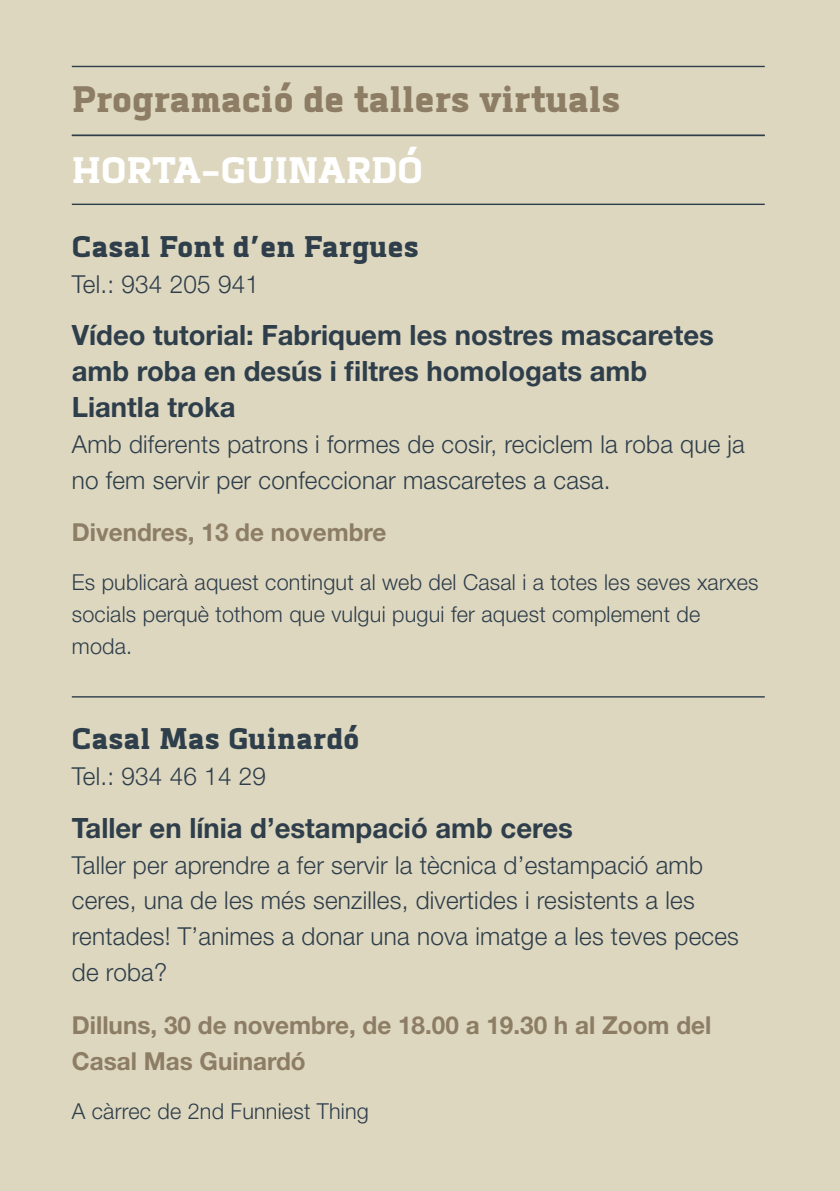
<style>
.page{position:relative;width:840px;height:1191px;background:#fff}
.page>*{position:absolute;margin:0;border:0;box-sizing:border-box;transform-origin:0 0}
.t1{font:900 46.8px "Abula";color:#8d7d65}
.t2{font:900 46.8px "Abula";color:#fff}
.t3{font:900 38px "Abula";letter-spacing:.01em;color:#2f3e4b}
.t4{font:700 28px/35.8px "Helvetica Neue";color:#2f3e4b}
.t5{font:300 24.8px/35.8px "Helvetica Neue";letter-spacing:.01em;color:#2f3e4b}
.t6{font:700 24.8px/35.8px "Helvetica Neue";color:#8d7d65}
.t7{font:300 22px/32px "Helvetica Neue";letter-spacing:.01em;color:#2f3e4b}
</style>
<div class="page">
<div style="left:0;top:0;width:839px;height:1191px;background:#ddd7bf"></div>
<hr style="left:72px;top:66px;width:692px;height:1px;background:#2f3e4b">
<hr style="left:72px;top:135px;width:692px;height:1px;background:#2f3e4b">
<hr style="left:72px;top:204px;width:692px;height:1px;background:#2f3e4b">
<hr style="left:72px;top:696px;width:692px;height:1px;background:#2f3e4b">
<h1 class="t1" style="left:72px;top:73px;width:549px">Programació de tallers virtuals</h1>
<h1 class="t2" style="left:72px;top:144px;width:352px">HORTA-GUINARDÓ</h1>
<h2 class="t3" style="left:72px;top:225px;width:348px">Casal Font d’en Fargues</h2>
<p class="t5" style="left:72px;top:265px;width:189px">Tel.: 934 205 941</p>
<p class="t4" style="left:72px;top:317px;width:643px">Vídeo tutorial: Fabriquem les nostres mascaretes amb roba en desús i filtres homologats amb<br>Liantla troka</p>
<p class="t5" style="left:72px;top:425px;width:674px">Amb diferents patrons i formes de cosir, reciclem la roba que ja no fem servir per confeccionar mascaretes a casa.</p>
<p class="t6" style="left:72px;top:514px;width:316px">Divendres, 13 de novembre</p>
<p class="t7" style="left:72px;top:566px;width:687px">Es publicarà aquest contingut al web del Casal i a totes les seves xarxes socials perquè tothom que vulgui pugui fer aquest complement de moda.</p>
<h2 class="t3" style="left:72px;top:718px;width:289px">Casal Mas Guinardó</h2>
<p class="t5" style="left:72px;top:757px;width:195px">Tel.: 934 46 14 29</p>
<p class="t4" style="left:72px;top:809px;width:502px">Taller en línia d’estampació amb ceres</p>
<p class="t5" style="left:72px;top:846px;width:668px">Taller per aprendre a fer servir la tècnica d’estampació amb ceres, una de les més senzilles, divertides i resistents a les rentades! T’animes a donar una nova imatge a les teves peces de roba?</p>
<p class="t6" style="left:72px;top:1006px;width:640px">Dilluns, 30 de novembre, de 18.00 a 19.30 h al Zoom del<br>Casal Mas Guinardó</p>
<p class="t7" style="left:72px;top:1094px;width:298px">A càrrec de 2nd Funniest Thing</p>
</div>
